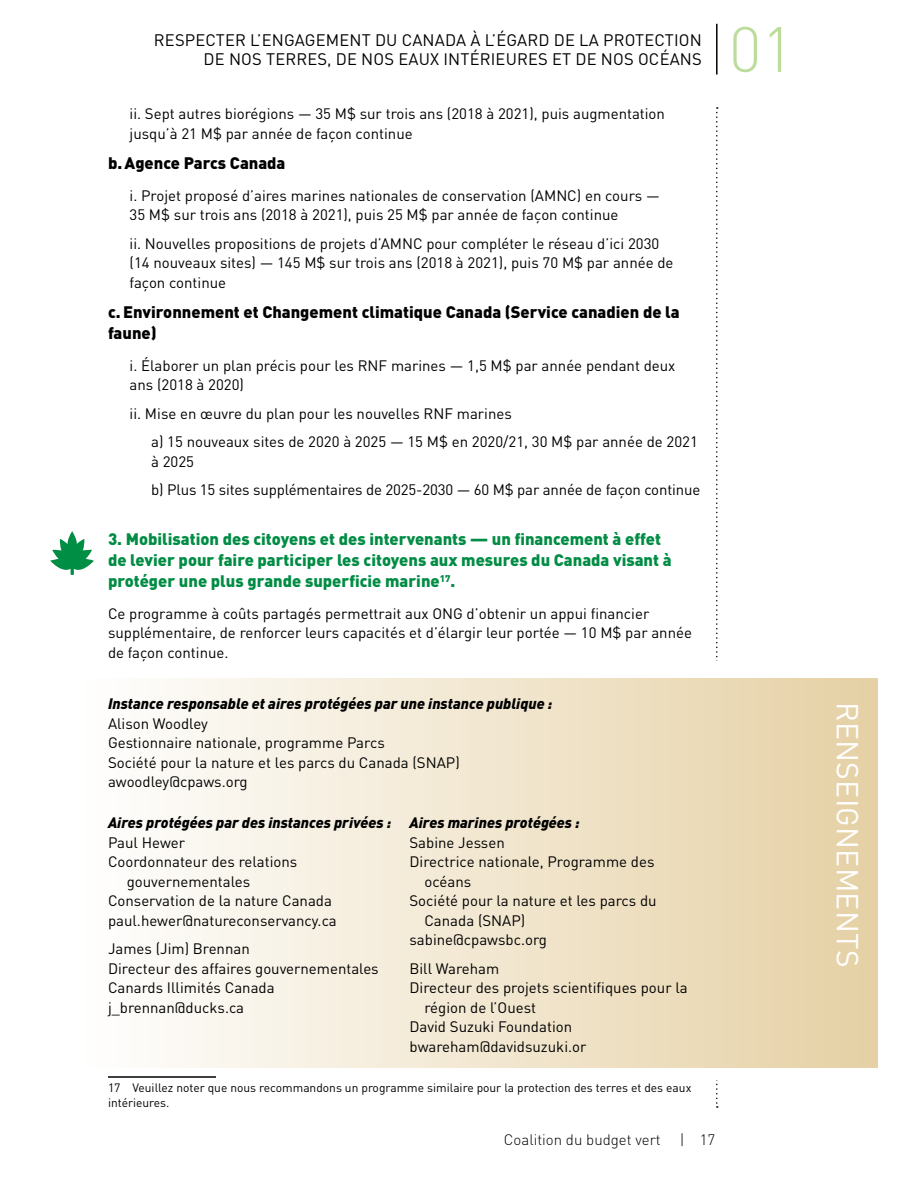
<style>
.page{position:relative;width:918px;height:1188px;background:#fff}
.page>*{position:absolute;margin:0;border:0;box-sizing:border-box;transform-origin:0 0}
.t1{font:300 63px "DINOT";color:#bcdc9b}
.t2{font:30px "DINOT";letter-spacing:.01em;color:#fff}
.t3{font:900 16.5px/21.3px "DINOT";color:#008c44}
.t4{font:16.5px/19.8px "DINOT";letter-spacing:.01em;color:#000;text-align:right}
.t5{font:900 16.5px/21.3px "DINOT";color:#000}
.t6{font:15px/19.5px "DINOT";color:#000}
.t7{font:italic 900 15px "DINOT";color:#000}
.t8{font:300 15px "DINOT";color:#000}
.t9{font:12px/15px "DINOT";color:#000}
</style>
<div class="page">
<hr style="left:716px;top:24px;width:2px;height:51px;background:#000">
<svg style="left:716px;top:107px;width:2px;height:1001px"></svg>
<div style="left:687px;top:662px;width:58px;height:418px;background:#fff"></div>
<div style="left:84px;top:678px;width:794px;height:390px;background:linear-gradient(to right,#fefefe,#e6d1a5)"></div>
<svg style="left:50px;top:531px;width:44px;height:44px"></svg>
<hr style="left:108px;top:1076px;width:108px;height:2px;background:#000">
<p class="t4" style="left:154px;top:29px;width:549px">RESPECTER L’ENGAGEMENT DU CANADA À L’ÉGARD DE LA PROTECTION<br>DE NOS TERRES, DE NOS EAUX INTÉRIEURES ET DE NOS OCÉANS</p>
<h1 class="t1" style="left:729px;top:6px;width:66px">01</h1>
<p class="t6" style="left:130px;top:104px;width:537px">ii. Sept autres biorégions — 35 M$ sur trois ans (2018 à 2021), puis augmentation jusqu’à 21 M$ par année de façon continue</p>
<p class="t5" style="left:108px;top:152px;width:179px">b.Agence Parcs Canada</p>
<p class="t6" style="left:130px;top:185px;width:532px">i. Projet proposé d’aires marines nationales de conservation (AMNC) en cours —<br>35 M$ sur trois ans (2018 à 2021), puis 25 M$ par année de façon continue</p>
<p class="t6" style="left:130px;top:233px;width:545px">ii. Nouvelles propositions de projets d’AMNC pour compléter le réseau d’ici 2030 (14 nouveaux sites) — 145 M$ sur trois ans (2018 à 2021), puis 70 M$ par année de façon continue</p>
<p class="t5" style="left:108px;top:301px;width:573px">c.Environnement et Changement climatique Canada (Service canadien de la faune)</p>
<p class="t6" style="left:130px;top:355px;width:547px">i. Élaborer un plan précis pour les RNF marines — 1,5 M$ par année pendant deux ans (2018 à 2020)</p>
<p class="t6" style="left:151px;top:398px;width:548px;line-height:28.5px;text-indent:-22px">ii. Mise en œuvre du plan pour les nouvelles RNF marines<br>a) 15 nouveaux sites de 2020 à 2025 — 15 M$ en 2020/21, 30 M$ par année de 2021</p>
<p class="t6" style="left:151px;top:446px;width:551px;line-height:28.5px">à 2025<br>b) Plus 15 sites supplémentaires de 2025-2030 — 60 M$ par année de façon continue</p>
<p class="t3" style="left:108px;top:528px;width:565px">3. Mobilisation des citoyens et des intervenants — un financement à effet de levier pour faire participer les citoyens aux mesures du Canada visant à protéger une plus grande superficie marine<sup>17</sup>.</p>
<p class="t6" style="left:108px;top:603px;width:586px">Ce programme à coûts partagés permettrait aux ONG d’obtenir un appui financier supplémentaire, de renforcer leurs capacités et d’élargir leur portée — 10 M$ par année de façon continue.</p>
<p class="t7" style="left:108px;top:694px;width:446px">Instance responsable et aires protégées par une instance publique :</p>
<p class="t6" style="left:108px;top:713px;width:353px">Alison Woodley<br>Gestionnaire nationale, programme Parcs<br>Société pour la nature et les parcs du Canada (SNAP) awoodley@cpaws.org</p>
<p class="t7" style="left:108px;top:813px;width:285px">Aires protégées par des instances privées :</p>
<p class="t6" style="left:108px;top:832px;width:79px">Paul Hewer</p>
<p class="t6" style="left:108px;top:851px;width:191px">Coordonnateur des relations</p>
<p class="t6" style="left:127px;top:871px;width:125px">gouvernementales</p>
<p class="t6" style="left:108px;top:890px;width:225px">Conservation de la nature Canada</p>
<p class="t6" style="left:108px;top:910px;width:230px">paul.hewer@natureconservancy.ca</p>
<p class="t6" style="left:108px;top:938px;width:272px">James (Jim) Brennan<br>Directeur des affaires gouvernementales<br>Canards Illimités Canada j_brennan@ducks.ca</p>
<p class="t7" style="left:410px;top:813px;width:172px">Aires marines protégées :</p>
<p class="t6" style="left:410px;top:832px;width:97px">Sabine Jessen</p>
<p class="t6" style="left:410px;top:851px;width:247px">Directrice nationale, Programme des</p>
<p class="t6" style="left:424px;top:871px;width:48px">océans</p>
<p class="t6" style="left:410px;top:890px;width:249px">Société pour la nature et les parcs du</p>
<p class="t6" style="left:424px;top:910px;width:102px">Canada (SNAP)</p>
<p class="t6" style="left:410px;top:929px;width:139px">sabine@cpawsbc.org</p>
<p class="t6" style="left:410px;top:958px;width:91px">Bill Wareham</p>
<p class="t6" style="left:410px;top:977px;width:280px">Directeur des projets scientifiques pour la</p>
<p class="t6" style="left:424px;top:997px;width:113px">région de l’Ouest</p>
<p class="t6" style="left:410px;top:1016px;width:164px">David Suzuki Foundation</p>
<p class="t6" style="left:410px;top:1036px;width:178px">bwareham@davidsuzuki.or</p>
<p class="t9" style="left:108px;top:1080px;width:585px">17 Veuillez noter que nous recommandons un programme similaire pour la protection des terres et des eaux intérieures.</p>
<p class="t8" style="left:504px;top:1130px;width:158px">Coalition du budget vert</p>
<p class="t8" style="left:680px;top:1130px;width:37px">| 17</p>
<h2 class="t2" style="left:868px;top:702px;width:267px;rotate:90deg">RENSEIGNEMENTS</h2>
</div>
